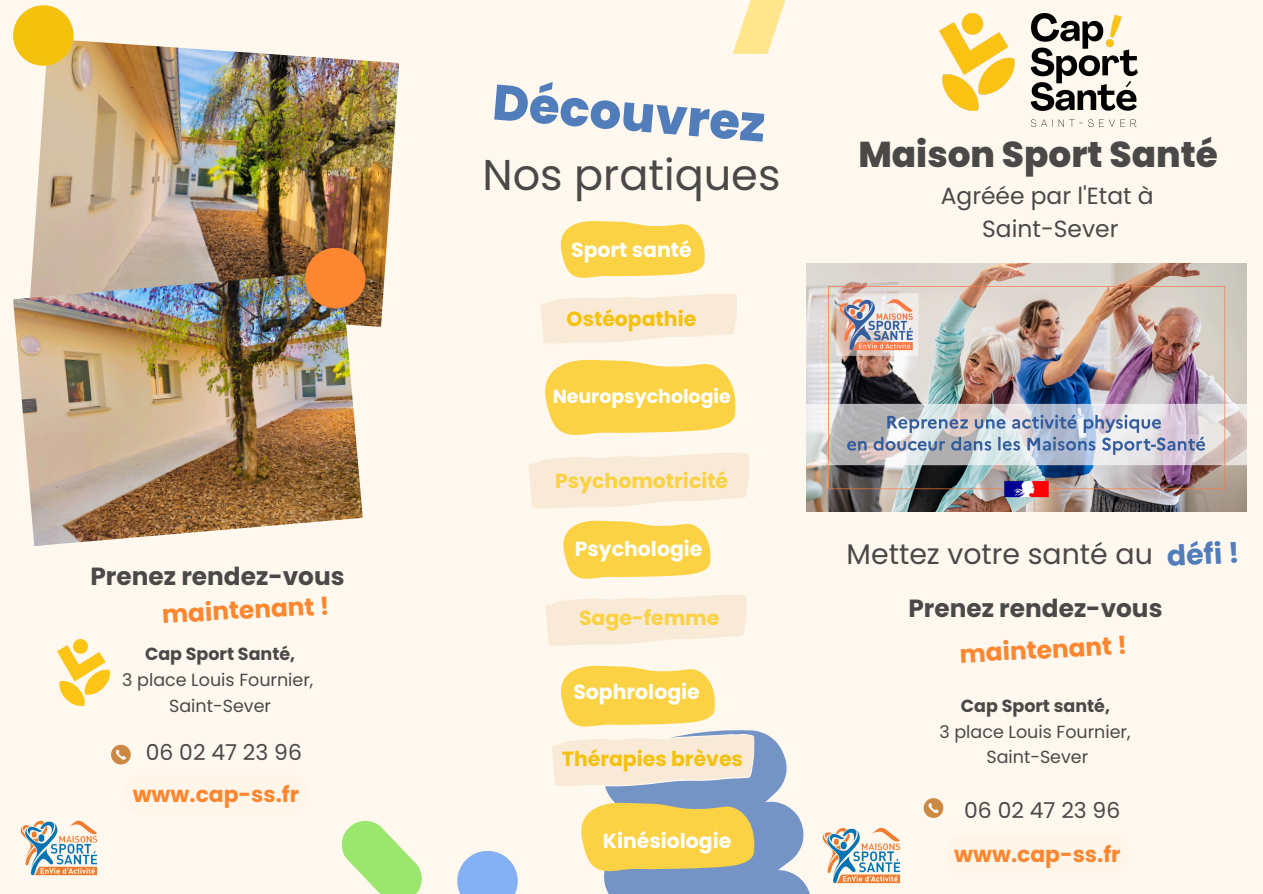
<style>
.page{position:relative;width:1263px;height:894px;background:#fff}
.page>*{position:absolute;margin:0;border:0;box-sizing:border-box;transform-origin:0 0}
.t1{font:800 49.65px "Poppins";color:#527dbb}
.t2{font:43.05px "Poppins";color:#4b4948}
.t3{font:800 35.85px "Poppins";color:#4b4948}
.t4{font:28.35px "Poppins";color:#4b4948}
.t5{font:700 28.35px "Poppins";color:#527dbb}
.t6{font:700 24.75px "Poppins";color:#4b4948}
.t7{font:700 24.75px "Poppins";color:#fd8630}
.t8{font:23.4px "Poppins";color:#4b4948}
.t9{font:700 21.9px "Poppins";color:#fd8630}
.t10{font:21.9px "Poppins";color:#4b4948}
.t11{font:700 20.4px "Poppins";color:#fff}
.t12{font:700 20.4px "Poppins";color:#f4c10d}
.t13{font:700 20.4px "Poppins";color:#fad243}
.t14{font:700 18.9px "Poppins";color:#fff}
.t15{font:17.55px "Poppins";color:#4b4948}
.t16{font:700 17.55px "Poppins";color:#4b4948}
</style>
<div class="page">
<div style="left:0;top:0;width:1263px;height:893px;background:#fff8ee"></div>
<svg style="left:540px;top:294px;width:197px;height:50px"></svg>
<svg style="left:529px;top:452px;width:220px;height:57px"></svg>
<svg style="left:604px;top:730px;width:206px;height:163px;fill:#7394c4"></svg>
<svg style="left:560px;top:221px;width:145px;height:57px;background:#fad75b"></svg>
<svg style="left:563px;top:520px;width:147px;height:59px;background:#fad75c"></svg>
<svg style="left:111px;top:744px;width:20px;height:20px"></svg>
<img style="left:32px;top:40px;width:367px;height:287px">
<svg style="left:581px;top:802px;width:174px;height:74px;background:#e5ca5f"></svg>
<svg style="left:924px;top:798px;width:19px;height:19px"></svg>
<svg style="left:457px;top:851px;width:61px;height:42px"></svg>
<svg style="left:341px;top:820px;width:81px;height:73px"></svg>
<div style="left:13px;top:5px;width:61px;height:61px;background:#f4c10d;border-radius:50%"></div>
<img style="left:13px;top:271px;width:350px;height:275px">
<svg style="left:733px;top:0;width:53px;height:54px"></svg>
<div style="left:305px;top:248px;width:61px;height:60px;background:#fd8630;border-radius:50%"></div>
<img style="left:20px;top:820px;width:78px;height:56px">
<svg style="left:552px;top:665px;width:202px;height:122px"></svg>
<svg style="left:545px;top:595px;width:202px;height:51px"></svg>
<svg style="left:545px;top:359px;width:191px;height:76px;background:#fad75c"></svg>
<img style="left:807px;top:263px;width:440px;height:248px">
<img style="left:58px;top:639px;width:51px;height:66px">
<img style="left:939px;top:14px;width:198px;height:112px">
<div style="left:124px;top:775px;width:184px;height:39px;background:#fff6e9;border-radius:20px"></div>
<div style="left:945px;top:834px;width:184px;height:39px;background:#fff6e9;border-radius:20px"></div>
<img style="left:822px;top:827px;width:79px;height:57px">
<p class="t6" style="left:90px;top:558px;width:256px">Prenez rendez-vous</p>
<h2 class="t7" style="left:161px;top:597px;width:169px;rotate:-3deg">maintenant !</h2>
<p class="t16" style="left:145px;top:641px;width:152px">Cap Sport Santé,</p>
<h6 class="t15" style="left:122px;top:667px;width:193px">3 place Louis Fournier,</h6>
<h6 class="t15" style="left:169px;top:693px;width:103px">Saint-Sever</h6>
<h1 class="t10" style="left:146px;top:737px;width:158px">06 02 47 23 96</h1>
<p class="t9" style="left:133px;top:779px;width:168px">www.cap-ss.fr</p>
<p class="t1" style="left:496px;top:67px;width:275px;rotate:5deg">Découvrez</p>
<p class="t2" style="left:482px;top:145px;width:299px">Nos pratiques</p>
<p class="t11" style="left:571px;top:236px;width:122px">Sport santé</p>
<p class="t12" style="left:567px;top:304px;width:131px">Ostéopathie</p>
<p class="t14" style="left:553px;top:383px;width:180px">Neuropsychologie</p>
<p class="t13" style="left:555px;top:467px;width:175px">Psychomotricité</p>
<p class="t11" style="left:575px;top:535px;width:129px">Psychologie</p>
<p class="t13" style="left:579px;top:603px;width:142px">Sage-femme</p>
<p class="t11" style="left:573px;top:677px;width:128px">Sophrologie</p>
<p class="t12" style="left:562px;top:744px;width:183px">Thérapies brèves</p>
<p class="t11" style="left:603px;top:826px;width:130px">Kinésiologie</p>
<h3 class="t3" style="left:858px;top:129px;width:361px">Maison Sport Santé</h3>
<p class="t8" style="left:941px;top:179px;width:214px">Agréée par l'Etat à</p>
<p class="t8" style="left:982px;top:212px;width:138px">Saint-Sever</p>
<p class="t4" style="left:847px;top:534px;width:308px">Mettez votre santé au</p>
<p class="t5" style="left:1166px;top:536px;width:74px;rotate:-3deg">défi !</p>
<p class="t6" style="left:908px;top:590px;width:256px">Prenez rendez-vous</p>
<p class="t7" style="left:959px;top:636px;width:169px;rotate:-3deg">maintenant !</p>
<p class="t16" style="left:961px;top:693px;width:151px">Cap Sport santé,</p>
<p class="t15" style="left:939px;top:718px;width:193px">3 place Louis Fournier,</p>
<p class="t15" style="left:986px;top:744px;width:103px">Saint-Sever</p>
<p class="t10" style="left:964px;top:795px;width:158px">06 02 47 23 96</p>
<p class="t9" style="left:954px;top:838px;width:168px">www.cap-ss.fr</p>
</div>
